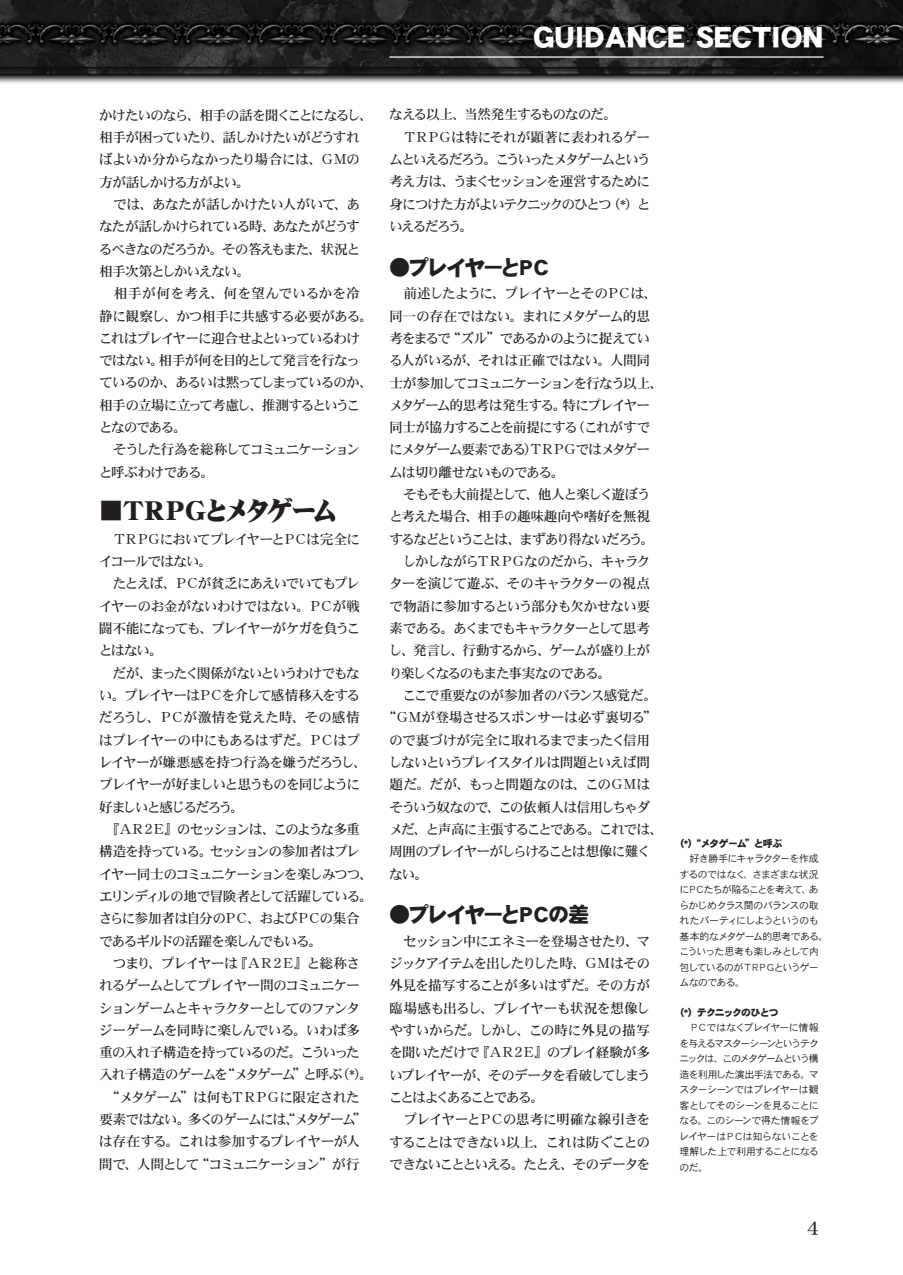
<style>
.page{position:relative;width:903px;height:1275px;background:#fff}
.page>*{position:absolute;margin:0;border:0;box-sizing:border-box;transform-origin:0 0}
.t1{font:32.2px "DF Gothic Std W10";letter-spacing:-.01em;color:#fff}
.t2{font:26.07px "DF Mincho Std W14";letter-spacing:-.19em;color:#231f20}
.t3{font:21px "DF Gothic Std W10";letter-spacing:-.125em;color:#231f20}
.t4{font:19.78px "DFHS Mincho Std W5";color:#231f20}
.t5{font:13.65px/22.4px "DFHS Mincho Std W5";letter-spacing:-.08em;color:#231f20}
.t6{font:13.65px "DFHS Mincho Std W5";letter-spacing:-.1em;color:#231f20}
.t7{font:13.65px "DFHS Mincho Std W5";letter-spacing:-.035em;color:#231f20}
.t8{font:13.65px "DFHS Mincho Std W5";letter-spacing:-.03em;color:#231f20}
.t9{font:13.65px "DFHS Mincho Std W5";letter-spacing:-.115em;color:#231f20}
.t10{font:13.65px "DFHS Mincho Std W5";letter-spacing:-.12em;color:#231f20}
.t11{font:13.65px "DFHS Mincho Std W5";letter-spacing:-.06em;color:#231f20}
.t12{font:13.65px "DFHS Mincho Std W5";letter-spacing:-.055em;color:#231f20}
.t13{font:13.65px "DFHS Mincho Std W5";letter-spacing:-.025em;color:#231f20}
.t14{font:13.65px "DFHS Mincho Std W5";letter-spacing:-.045em;color:#231f20}
.t15{font:13.65px "DFHS Mincho Std W5";letter-spacing:-.105em;color:#231f20}
.t16{font:9.97px/15.6px "DFHS Gothic Std W3";letter-spacing:-.075em;color:#231f20}
.t17{font:9.97px "DFHS Gothic Std W9";letter-spacing:-.085em;color:#231f20}
</style>
<div class="page">
<img style="left:0;top:0;width:903px;height:84px">
<hr style="left:389px;top:56px;width:434px;height:2px;background:#fff">
<p class="t5" style="left:99px;top:103px;width:276px">かけたいのなら、相手の話を聞くことになるし、相手が困っていたり、話しかけたいがどうすればよいか分からなかったり場合には、ＧＭの方が話しかける方がよい。<br>　では、あなたが話しかけたい人がいて、あなたが話しかけられている時、あなたがどうするべきなのだろうか。その答えもまた、状況と相手次第としかいえない。<br>　相手が何を考え、何を望んでいるかを冷静に観察し、かつ相手に共感する必要がある。これはプレイヤーに迎合せよといっているわけではない。相手が何を目的として発言を行なっているのか、あるいは黙ってしまっているのか、相手の立場に立って考慮し、推測するということなのである。<br>　そうした行為を総称してコミュニケーションと呼ぶわけである。</p>
<h2 class="t2" style="left:98px;top:496px;width:241px">■ＴＲＰＧとメタゲーム</h2>
<p class="t5" style="left:99px;top:527px;width:276px">　ＴＲＰＧにおいてプレイヤーとＰＣは完全にイコールではない。<br>　たとえば、ＰＣが貧乏にあえいでいてもプレイヤーのお金がないわけではない。ＰＣが戦闘不能になっても、プレイヤーがケガを負うことはない。<br>　だが、まったく関係がないというわけでもない。プレイヤーはＰＣを介して感情移入をするだろうし、ＰＣが激情を覚えた時、その感情はプレイヤーの中にもあるはずだ。ＰＣはプレイヤーが嫌悪感を持つ行為を嫌うだろうし、プレイヤーが好ましいと思うものを同じように好ましいと感じるだろう。<br>　『ＡＲ２Ｅ』のセッションは、このような多重構造を持っている。セッションの参加者はプレイヤー同士のコミュニケーションを楽しみつつ、エリンディルの地で冒険者として活躍している。さらに参加者は自分のＰＣ、およびＰＣの集合であるギルドの活躍を楽しんでもいる。<br>　つまり、プレイヤーは『ＡＲ２Ｅ』と総称されるゲームとしてプレイヤー間のコミュニケーションゲームとキャラクターとしてのファンタジーゲームを同時に楽しんでいる。いわば多重の入れ子構造を持っているのだ。こういった入れ子構造のゲームを“メタゲーム”と呼ぶ（*）。　“メタゲーム”は何もＴＲＰＧに限定された要素ではない。多くのゲームには、“メタゲーム”は存在する。これは参加するプレイヤーが人間で、人間として“コミュニケーション”が行</p>
<h1 class="t1" style="left:533px;top:19px;width:292px">GUIDANCE SECTION</h1>
<p class="t5" style="left:389px;top:103px;width:263px">なえる以上、当然発生するものなのだ。<br>　ＴＲＰＧは特にそれが顕著に表われるゲームといえるだろう。こういったメタゲームという考え方は、うまくセッションを運営するために身につけた方がよいテクニックのひとつ（*）といえるだろう。</p>
<h3 class="t3" style="left:389px;top:256px;width:164px">●プレイヤーとＰＣ</h3>
<p class="t5" style="left:389px;top:282px;width:269px">　前述したように、プレイヤーとそのＰＣは、</p>
<p class="t8" style="left:389px;top:308px;width:262px">同一の存在ではない。まれにメタゲーム的思</p>
<p class="t5" style="left:389px;top:327px;width:262px">考をまるで“ズル”であるかのように捉えてい</p>
<p class="t13" style="left:389px;top:353px;width:262px">る人がいるが、それは正確ではない。人間同</p>
<p class="t6" style="left:389px;top:375px;width:276px">士が参加してコミュニケーションを行なう以上、</p>
<p class="t5" style="left:389px;top:393px;width:262px">メタゲーム的思考は発生する。特にプレイヤー</p>
<p class="t11" style="left:389px;top:420px;width:262px">同士が協力することを前提にする（これがすで</p>
<p class="t9" style="left:389px;top:442px;width:262px">にメタゲーム要素である）ＴＲＰＧではメタゲー</p>
<p class="t5" style="left:389px;top:460px;width:177px">ムは切り離せないものである。</p>
<p class="t6" style="left:389px;top:487px;width:262px">　そもそも大前提として、他人と楽しく遊ぼう</p>
<p class="t7" style="left:389px;top:509px;width:263px">と考えた場合、相手の趣味趣向や嗜好を無視</p>
<p class="t10" style="left:389px;top:531px;width:267px">するなどということは、まずあり得ないだろう。</p>
<p class="t6" style="left:389px;top:554px;width:262px">　しかしながらＴＲＰＧなのだから、キャラク</p>
<p class="t14" style="left:389px;top:576px;width:262px">ターを演じて遊ぶ、そのキャラクターの視点</p>
<p class="t7" style="left:389px;top:598px;width:262px">で物語に参加するという部分も欠かせない要</p>
<p class="t5" style="left:389px;top:617px;width:262px">素である。あくまでもキャラクターとして思考</p>
<p class="t5" style="left:389px;top:639px;width:263px">し、発言し、行動するから、ゲームが盛り上が</p>
<p class="t15" style="left:389px;top:665px;width:224px">り楽しくなるのもまた事実なのである。</p>
<p class="t12" style="left:389px;top:688px;width:269px">　ここで重要なのが参加者のバランス感覚だ。</p>
<p class="t7" style="left:382px;top:710px;width:276px">“ＧＭが登場させるスポンサーは必ず裏切る”</p>
<p class="t8" style="left:389px;top:732px;width:263px">ので裏づけが完全に取れるまでまったく信用</p>
<p class="t5" style="left:389px;top:751px;width:263px">しないというプレイスタイルは問題といえば問</p>
<p class="t8" style="left:389px;top:777px;width:262px">題だ。だが、もっと問題なのは、このＧＭは</p>
<p class="t6" style="left:389px;top:799px;width:262px">そういう奴なので、この依頼人は信用しちゃダ</p>
<p class="t5" style="left:389px;top:818px;width:276px">メだ、と声高に主張することである。これでは、</p>
<p class="t5" style="left:389px;top:840px;width:263px">周囲のプレイヤーがしらけることは想像に難く</p>
<p class="t5" style="left:389px;top:862px;width:41px">ない。</p>
<h3 class="t3" style="left:389px;top:903px;width:202px">●プレイヤーとＰＣの差</h3>
<p class="t5" style="left:389px;top:929px;width:263px">　セッション中にエネミーを登場させたり、マジックアイテムを出したりした時、ＧＭはその外見を描写することが多いはずだ。その方が臨場感も出るし、プレイヤーも状況を想像しやすいからだ。しかし、この時に外見の描写を聞いただけで『ＡＲ２Ｅ』のプレイ経験が多いプレイヤーが、そのデータを看破してしまうことはよくあることである。<br>　プレイヤーとＰＣの思考に明確な線引きをすることはできない以上、これは防ぐことのできないことといえる。たとえ、そのデータを</p>
<p class="t17" style="left:674px;top:838px;width:109px">（*）“メタゲーム”と呼ぶ</p>
<p class="t16" style="left:679px;top:851px;width:151px">　好き勝手にキャラクターを作成するのではなく、さまざまな状況にＰＣたちが陥ることを考えて、あらかじめクラス間のバランスの取れたパーティにしようというのも基本的なメタゲーム的思考である。こういった思考も楽しみとして内包しているのがＴＲＰＧというゲームなのである。</p>
<p class="t17" style="left:674px;top:1007px;width:106px">（*）テクニックのひとつ</p>
<p class="t16" style="left:679px;top:1020px;width:141px;text-align:justify">　ＰＣではなくプレイヤーに情報を与えるマスターシーンというテクニックは、このメタゲームという構造を利用した演出手法である。マスターシーンではプレイヤーは観客としてそのシーンを見ることになる。このシーンで得た情報をプレイヤーはＰＣは知らないことを理解した上で利用することになるのだ。</p>
<h3 class="t4" style="left:807px;top:1217px;width:13px">4</h3>
</div>
